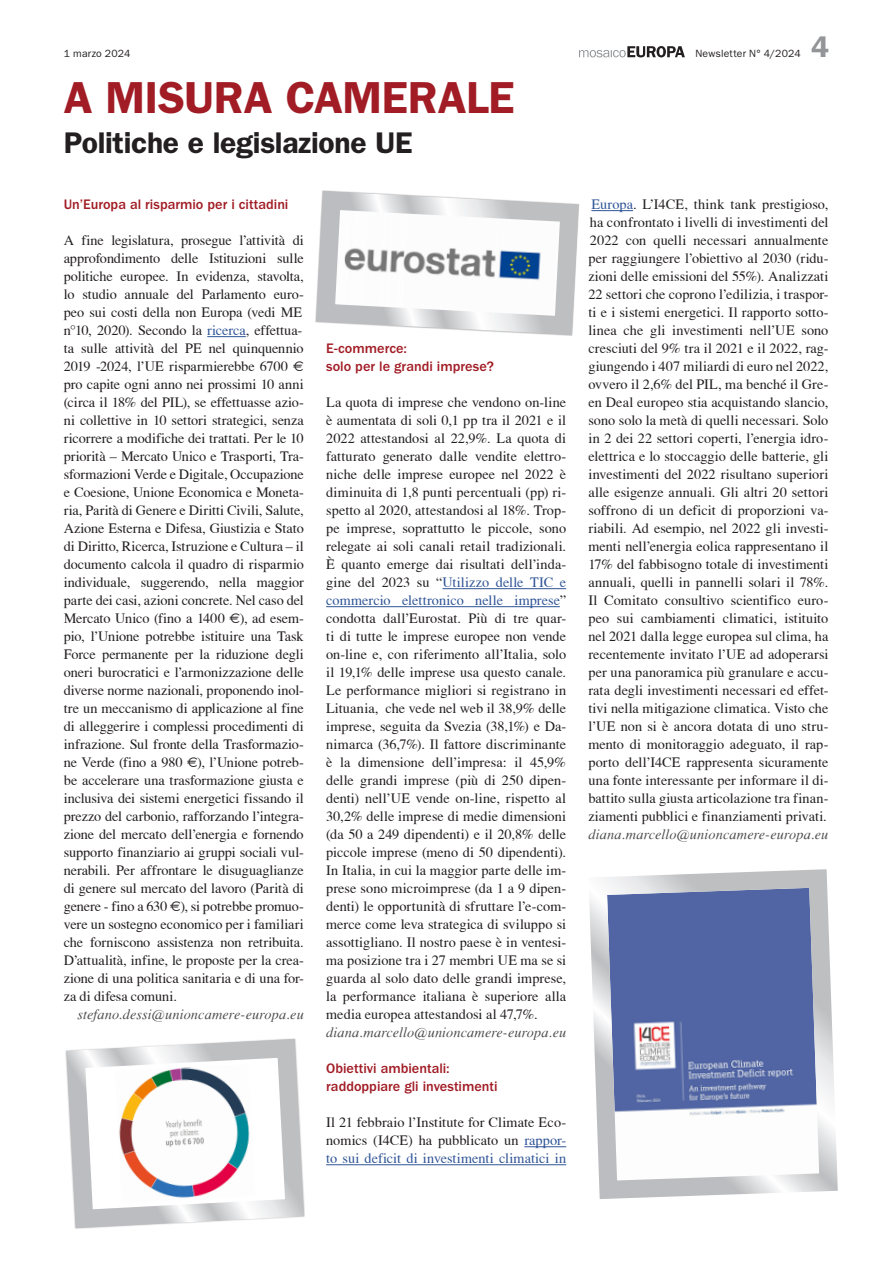
<style>
.page{position:relative;width:893px;height:1263px;background:#fff}
.page>*{position:absolute;margin:0;border:0;box-sizing:border-box;transform-origin:0 0}
.Titel_30{font:600 45px "ITC Franklin Gothic Std";letter-spacing:-.01em;color:#a11c25}
.Untertitel_20{font:600 30px "ITC Franklin Gothic Std";letter-spacing:-.01em;color:#231f20}
.t1{font:600 30px "ITC Franklin Gothic Std";color:#939598}
.Grundschrift{font:14.25px/18px "T Acc LAD";letter-spacing:.005em;color:#231f20;text-align:justify}
.Zwischentitel{font:500 14.25px/18px "ITC Franklin Gothic Std";color:#a11c25}
.Autor{font:14.25px "T Acc LAD Italic";letter-spacing:.005em;color:#4b4c4d}
.t2{font:10.5px "ITC Franklin Gothic Std";letter-spacing:.015em;color:#231f20}
.s1{color:#2f5496}
.s2{font-family:"Euro Sans"}
</style>
<div class="page">
<svg style="left:579px;top:46px;width:106px;height:11px"></svg>
<hr style="left:442px;top:588px;width:124px;height:1px;background:#2f5496">
<hr style="left:326px;top:606px;width:234px;height:1px;background:#2f5496">
<hr style="left:524px;top:1146px;width:42px;height:1px;background:#2f5496">
<hr style="left:326px;top:1164px;width:240px;height:1px;background:#2f5496">
<hr style="left:207px;top:336px;width:39px;height:1px;background:#2f5496">
<hr style="left:591px;top:210px;width:42px;height:1px;background:#2f5496">
<svg style="left:65px;top:1038px;width:240px;height:191px"></svg>
<svg style="left:589px;top:869px;width:249px;height:330px"></svg>
<svg style="left:315px;top:190px;width:265px;height:146px"></svg>
<p class="t2" style="left:64px;top:48px;width:68px">1 marzo 2024</p>
<p class="t2" style="left:695px;top:48px;width:107px">Newsletter N° 4/2024</p>
<p class="Titel_30" style="left:64px;top:71px;width:452px">A MISURA CAMERALE</p>
<p class="Untertitel_20" style="left:64px;top:125px;width:350px">Politiche e legislazione UE</p>
<h2 class="t1" style="left:811px;top:29px;width:19px">4</h2>
<p class="Zwischentitel" style="left:64px;top:195px;width:226px">Un’Europa al risparmio per i cittadini</p>
<p class="Grundschrift" style="left:64px;top:231px;width:242px">A fine legislatura, prosegue l’attività di approfondimento delle Istituzioni sulle politiche europee. In evidenza, stavolta, lo studio annuale del Parlamento euro&shy;peo sui costi della non Europa (vedi ME n°10, 2020). Secondo la <span class="s1">ricerca</span>, effettua&shy;ta sulle attività del PE nel quinquennio 2019 -2024, l’UE risparmierebbe 6700 <span class="s2">E </span>pro capite ogni anno nei prossimi 10 anni (circa il 18% del PIL), se effettuasse azio&shy;ni collettive in 10 settori strategici, senza ricorrere a modifiche dei trattati. Per le 10 priorità – Mercato Unico e Trasporti, Tra&shy;sformazioni Verde e Digitale, Occupazione e Coesione, Unione Economica e Moneta&shy;ria, Parità di Genere e Diritti Civili, Salute, Azione Esterna e Difesa, Giustizia e Stato di Diritto, Ricerca, Istruzione e Cultura – il documento calcola il quadro di risparmio individuale, suggerendo, nella maggior parte dei casi, azioni concrete. Nel caso del Mercato Unico (fino a 1400 <span class="s2">E</span>), ad esem&shy;pio, l’Unione potrebbe istituire una Task Force permanente per la riduzione degli oneri burocratici e l’armonizzazione delle diverse norme nazionali, proponendo inol&shy;tre un meccanismo di applicazione al fine di alleggerire i complessi procedimenti di infrazione. Sul fronte della Trasformazio&shy;ne Verde (fino a 980 <span class="s2">E</span>), l’Unione potreb&shy;be accelerare una trasformazione giusta e inclusiva dei sistemi energetici fissando il prezzo del carbonio, rafforzando l’integra&shy;zione del mercato dell’energia e fornendo supporto finanziario ai gruppi sociali vul&shy;nerabili. Per affrontare le disuguaglianze di genere sul mercato del lavoro (Parità di genere - fino a 630 <span class="s2">E</span>), si potrebbe promuo&shy;vere un sostegno economico per i familiari che forniscono assistenza non retribuita.<br>D’attualità, infine, le proposte per la crea&shy;zione di una politica sanitaria e di una for&shy;za di difesa comuni.</p>
<p class="Autor" style="left:77px;top:1006px;width:228px">stefano.dessi@unioncamere-europa.eu</p>
<p class="Zwischentitel" style="left:326px;top:339px;width:169px">E-commerce:<br>solo per le grandi imprese?</p>
<p class="Grundschrift" style="left:326px;top:393px;width:242px">La quota di imprese che vendono on-line è aumentata di soli 0,1 pp tra il 2021 e il 2022 attestandosi al 22,9%. La quota di fatturato generato dalle vendite elettro&shy;niche delle imprese europee nel 2022 è diminuita di 1,8 punti percentuali (pp) ri&shy;spetto al 2020, attestandosi al 18%. Trop&shy;pe imprese, soprattutto le piccole, sono relegate ai soli canali retail tradizionali.<br>È quanto emerge dai risultati dell’inda&shy;gine del 2023 su “<span class="s1">Utilizzo delle TIC e commercio elettronico nelle imprese</span>” condotta dall’Eurostat. Più di tre quar&shy;ti di tutte le imprese europee non vende on-line e, con riferimento all’Italia, solo il 19,1% delle imprese usa questo canale.<br>Le performance migliori si registrano in Lituania, che vede nel web il 38,9% delle imprese, seguita da Svezia (38,1%) e Da&shy;nimarca (36,7%). Il fattore discriminante è la dimensione dell’impresa: il 45,9% delle grandi imprese (più di 250 dipen&shy;denti) nell’UE vende on-line, rispetto al 30,2% delle imprese di medie dimensioni (da 50 a 249 dipendenti) e il 20,8% delle piccole imprese (meno di 50 dipendenti).<br>In Italia, in cui la maggior parte delle im&shy;prese sono microimprese (da 1 a 9 dipen&shy;denti) le opportunità di sfruttare l’e-com&shy;merce come leva strategica di sviluppo si assottigliano. Il nostro paese è in ventesi&shy;ma posizione tra i 27 membri UE ma se si guarda al solo dato delle grandi imprese, la performance italiana è superiore alla media europea attestandosi al 47,7%.</p>
<p class="Autor" style="left:326px;top:1024px;width:241px">diana.marcello@unioncamere-europa.eu</p>
<p class="Zwischentitel" style="left:326px;top:1059px;width:173px">Obiettivi ambientali: raddoppiare gli investimenti</p>
<p class="Grundschrift" style="left:326px;top:1113px;width:242px">Il 21 febbraio l’Institute for Climate Eco&shy;nomics (I4CE) ha pubblicato un <span class="s1">rappor&shy;to sui deficit di investimenti climatici in</span></p>
<p class="Grundschrift" style="left:588px;top:195px;width:242px"><span class="s1">Europa</span>. L’I4CE, think tank prestigioso, ha confrontato i livelli di investimenti del 2022 con quelli necessari annualmente per raggiungere l’obiettivo al 2030 (ridu&shy;zioni delle emissioni del 55%). Analizzati 22 settori che coprono l’edilizia, i traspor&shy;ti e i sistemi energetici. Il rapporto sotto&shy;linea che gli investimenti nell’UE sono cresciuti del 9% tra il 2021 e il 2022, rag&shy;giungendo i 407 miliardi di euro nel 2022, ovvero il 2,6% del PIL, ma benché il Gre&shy;en Deal europeo stia acquistando slancio, sono solo la metà di quelli necessari. Solo in 2 dei 22 settori coperti, l’energia idro&shy;elettrica e lo stoccaggio delle batterie, gli investimenti del 2022 risultano superiori alle esigenze annuali. Gli altri 20 settori soffrono di un deficit di proporzioni va&shy;riabili. Ad esempio, nel 2022 gli investi&shy;menti nell’energia eolica rappresentano il 17% del fabbisogno totale di investimenti annuali, quelli in pannelli solari il 78%.<br>Il Comitato consultivo scientifico euro&shy;peo sui cambiamenti climatici, istituito nel 2021 dalla legge europea sul clima, ha recentemente invitato l’UE ad adoperarsi per una panoramica più granulare e accu&shy;rata degli investimenti necessari ed effet&shy;tivi nella mitigazione climatica. Visto che l’UE non si è ancora dotata di uno stru&shy;mento di monitoraggio adeguato, il rap&shy;porto dell’I4CE rappresenta sicuramente una fonte interessante per informare il di&shy;battito sulla giusta articolazione tra finan&shy;ziamenti pubblici e finanziamenti privati.</p>
<p class="Autor" style="left:588px;top:826px;width:241px">diana.marcello@unioncamere-europa.eu</p>
</div>
